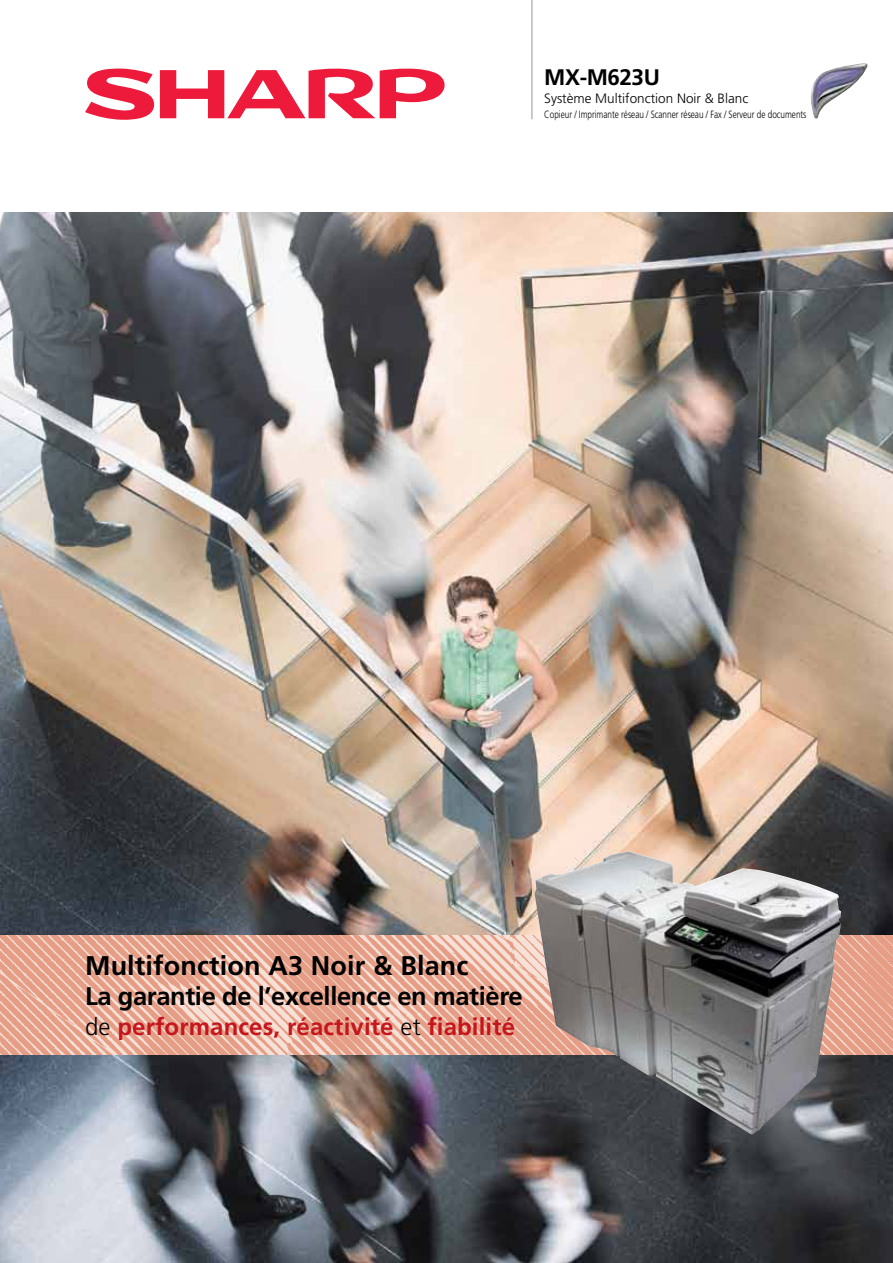
<style>
.page{position:relative;width:893px;height:1263px;background:#fff}
.page>*{position:absolute;margin:0;border:0;box-sizing:border-box;transform-origin:0 0}
.t1{font:700 27px "Frutiger";letter-spacing:.005em;color:#000}
.t2{font:700 25.5px "Frutiger";letter-spacing:-.015em;color:#000}
.t3{font:700 24px "Frutiger";letter-spacing:.005em;color:#c4161c}
.t4{font:700 22.5px "Frutiger";letter-spacing:-.02em;color:#000}
.t5{font:300 13.5px "Frutiger";color:#000}
.t6{font:300 10.5px "Frutiger";color:#000;scale:.78 1}
.s1{font-weight:300;color:#000}
</style>
<div class="page">
<img style="left:0;top:213px;width:892px;height:1050px">
<img style="left:0;top:935px;width:892px;height:119px">
<img style="left:534px;top:851px;width:307px;height:284px">
<svg style="left:85px;top:68px;width:69px;height:52px"></svg>
<svg style="left:160px;top:69px;width:285px;height:49px"></svg>
<hr style="left:531px;top:0;width:1px;height:119px;background:#939598">
<img style="left:810px;top:63px;width:57px;height:56px">
<h3 class="t4" style="left:544px;top:68px;width:117px">MX-M623U</h3>
<p class="t5" style="left:544px;top:93px;width:205px">Système Multifonction Noir &amp; Blanc</p>
<p class="t6" style="left:544px;top:110px;width:337px">Copieur / Imprimante réseau / Scanner réseau / Fax / Serveur de documents</p>
<h1 class="t1" style="left:85px;top:955px;width:385px">Multifonction A3 Noir &amp; Blanc</h1>
<h2 class="t2" style="left:85px;top:986px;width:439px">La garantie de l’excellence en matière</h2>
<h3 class="t3" style="left:85px;top:1017px;width:431px"><span class="s1">de</span> performances, réactivité <span class="s1">et</span> fiabilité</h3>
</div>
